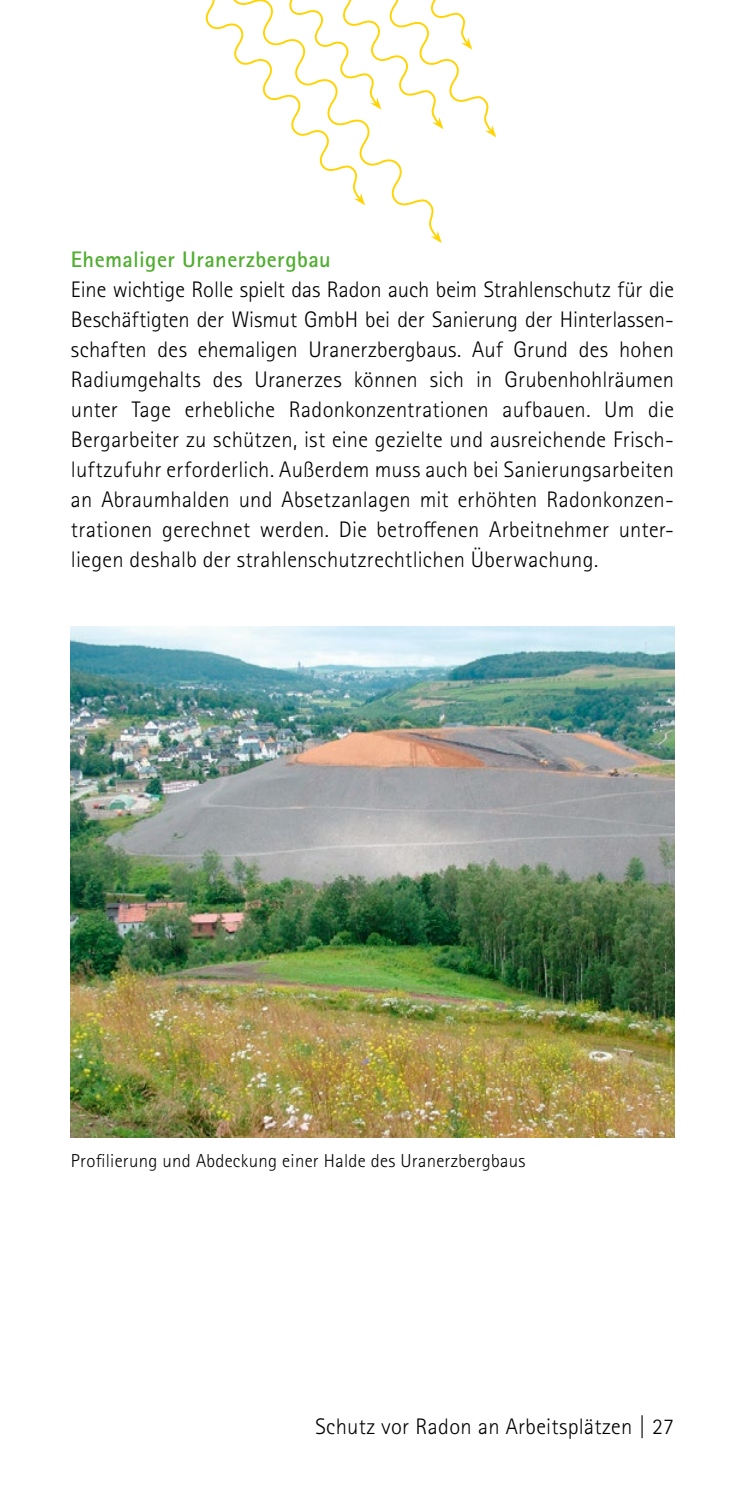
<style>
.page{position:relative;width:745px;height:1489px;background:#fff}
.page>*{position:absolute;margin:0;border:0;box-sizing:border-box;transform-origin:0 0}
.P_schwarz{font:300 22.5px/30px "Rotis Sans Serif Pro";letter-spacing:.015em;color:#000;text-align:justify}
.H3{font:700 22.5px "Rotis Sans Serif Pro";letter-spacing:.02em;color:#50ae30}
._06_Bildunterschrift{font:300 18.75px "Rotis Sans Serif Pro";letter-spacing:.015em;color:#000}
</style>
<div class="page">
<svg style="left:205px;top:0;width:284px;height:231px"></svg>
<svg style="left:353px;top:193px;width:12px;height:12px"></svg>
<svg style="left:431px;top:231px;width:10px;height:12px"></svg>
<svg style="left:432px;top:117px;width:11px;height:12px"></svg>
<svg style="left:485px;top:125px;width:11px;height:12px"></svg>
<svg style="left:461px;top:37px;width:11px;height:13px"></svg>
<svg style="left:370px;top:97px;width:11px;height:13px"></svg>
<img style="left:71px;top:626px;width:602px;height:510px">
<p class="H3" style="left:71px;top:245px;width:261px">Ehemaliger Uranerzbergbau</p>
<p class="P_schwarz" style="left:71px;top:274px;width:604px">Eine wichtige Rolle spielt das Radon auch beim Strahlenschutz für die Beschäftigten der Wismut GmbH bei der Sanierung der Hinterlassen&shy;schaften des ehemaligen Uranerzbergbaus. Auf Grund des hohen Radiumgehalts des Uranerzes können sich in Grubenhohlräumen unter Tage erhebliche Radonkonzentrationen aufbauen. Um die Bergarbeiter zu schützen, ist eine gezielte und ausreichende Frisch&shy;luftzufuhr erforderlich. Außerdem muss auch bei Sanierungsarbeiten an Abraumhalden und Absetzanlagen mit erhöhten Radonkonzen&shy;trationen gerechnet werden. Die betroffenen Arbeitnehmer unter&shy;liegen deshalb der strahlenschutzrechtlichen Überwachung.</p>
<p class="_06_Bildunterschrift" style="left:71px;top:1149px;width:455px">Profilierung und Abdeckung einer Halde des Uranerzbergbaus</p>
<p class="P_schwarz" style="left:315px;top:1411px;width:360px">Schutz vor Radon an Arbeitsplätzen | 27</p>
</div>
